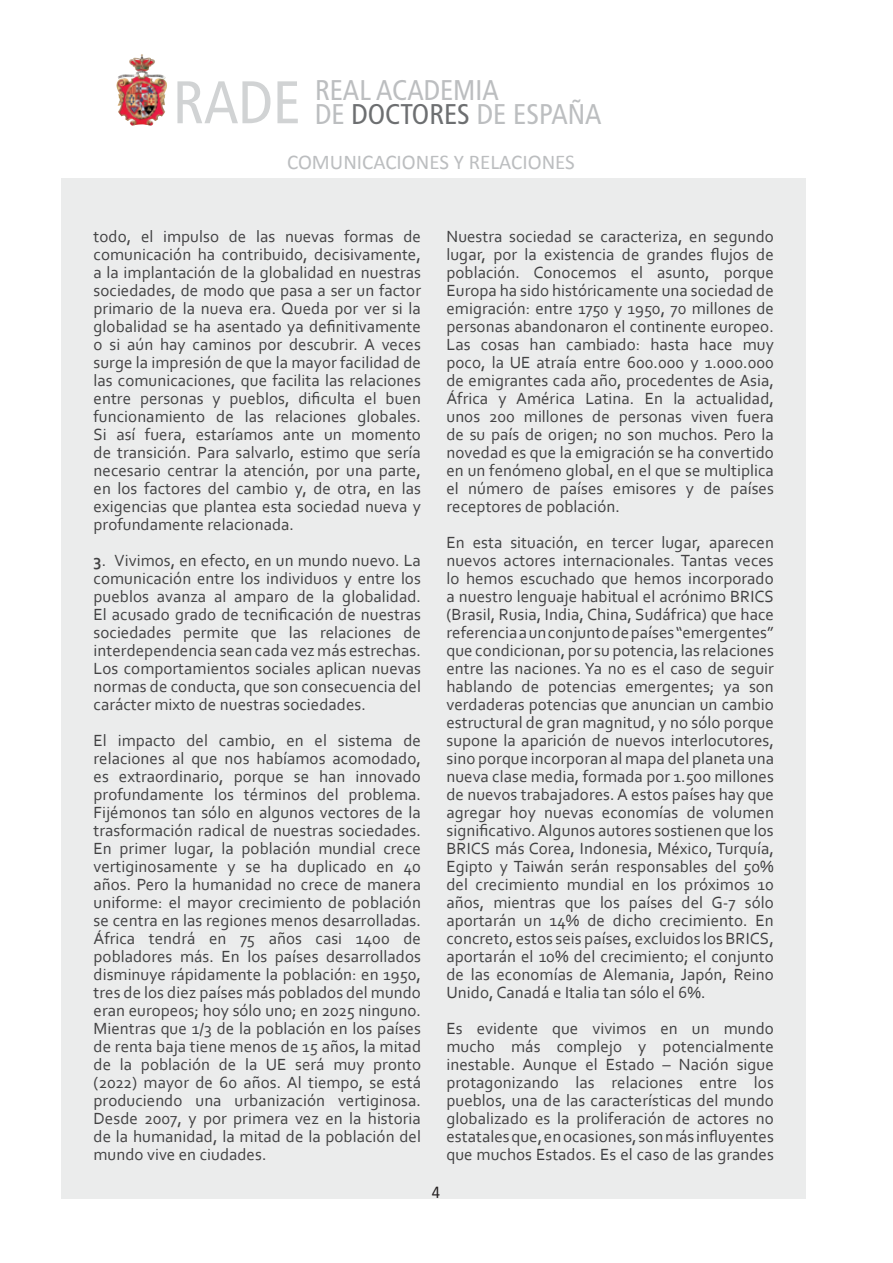
<style>
.page{position:relative;width:893px;height:1263px;background:#fff}
.page>*{position:absolute;margin:0;border:0;box-sizing:border-box;transform-origin:0 0}
.t1{font:condensed 28.5px/24px "Frutiger";color:#bcbec0}
.t2{font:21px "Calibri";color:#bcbec0}
.t3{font:18.15px "Calibri";color:#231f20;scale:.91 1}
.t4{font:16.95px/18px "Corbel";letter-spacing:.005em;color:#414142;text-align:justify}
.s1{font-size:60px;color:#d1d3d4}
.s2{color:#6d6f71}
.s3{font-weight:700}
</style>
<div class="page">
<div style="left:62px;top:179px;width:744px;height:1020px;background:#ebecec"></div>
<img style="left:118px;top:54px;width:24px;height:27px">
<h1 class="t1" style="left:315px;top:78px;width:288px;text-indent:-142px"><span class="s1">RADE</span> REAL ACADEMIA<br>DE <span class="s2">DOCTORES</span> DE ESPAÑA</h1>
<p class="t2" style="left:287px;top:149px;width:289px">COMUNICACIONES Y RELACIONES</p>
<p class="t4" style="left:94px;top:227px;width:329px">todo, el impulso de las nuevas formas de comunicación ha contribuido, decisivamente, a la implantación de la globalidad en nuestras sociedades, de modo que pasa a ser un factor primario de la nueva era. Queda por ver si la globalidad se ha asentado ya definitivamente o si aún hay caminos por descubrir. A veces surge la impresión de que la mayor facilidad de las comunicaciones, que facilita las relaciones entre personas y pueblos, dificulta el buen funcionamiento de las relaciones globales.<br>Si así fuera, estaríamos ante un momento de transición. Para salvarlo, estimo que sería necesario centrar la atención, por una parte, en los factores del cambio y, de otra, en las exigencias que plantea esta sociedad nueva y profundamente relacionada.</p>
<p class="t4" style="left:94px;top:551px;width:329px"><span class="s3">3</span>. Vivimos, en efecto, en un mundo nuevo. La comunicación entre los individuos y entre los pueblos avanza al amparo de la globalidad.<br>El acusado grado de tecnificación de nuestras sociedades permite que las relaciones de interdependencia sean cada vez más estrechas.<br>Los comportamientos sociales aplican nuevas normas de conducta, que son consecuencia del carácter mixto de nuestras sociedades.</p>
<p class="t4" style="left:94px;top:731px;width:329px">El impacto del cambio, en el sistema de relaciones al que nos habíamos acomodado, es extraordinario, porque se han innovado profundamente los términos del problema.<br>Fijémonos tan sólo en algunos vectores de la trasformación radical de nuestras sociedades.<br>En primer lugar, la población mundial crece vertiginosamente y se ha duplicado en 40 años. Pero la humanidad no crece de manera uniforme: el mayor crecimiento de población se centra en las regiones menos desarrolladas.<br>África tendrá en 75 años casi 1400 de pobladores más. En los países desarrollados disminuye rápidamente la población: en 1950, tres de los diez países más poblados del mundo eran europeos; hoy sólo uno; en 2025 ninguno.<br>Mientras que 1/3 de la población en los países de renta baja tiene menos de 15 años, la mitad de la población de la UE será muy pronto (2022) mayor de 60 años. Al tiempo, se está produciendo una urbanización vertiginosa.<br>Desde 2007, y por primera vez en la historia de la humanidad, la mitad de la población del mundo vive en ciudades.</p>
<p class="t4" style="left:446px;top:227px;width:329px">Nuestra sociedad se caracteriza, en segundo lugar, por la existencia de grandes flujos de población. Conocemos el asunto, porque Europa ha sido históricamente una sociedad de emigración: entre 1750 y 1950, 70 millones de personas abandonaron el continente europeo.<br>Las cosas han cambiado: hasta hace muy poco, la UE atraía entre 600.000 y 1.000.000 de emigrantes cada año, procedentes de Asia, África y América Latina. En la actualidad, unos 200 millones de personas viven fuera de su país de origen; no son muchos. Pero la novedad es que la emigración se ha convertido en un fenómeno global, en el que se multiplica el número de países emisores y de países receptores de población.</p>
<p class="t4" style="left:446px;top:533px;width:329px">En esta situación, en tercer lugar, aparecen nuevos actores internacionales. Tantas veces lo hemos escuchado que hemos incorporado a nuestro lenguaje habitual el acrónimo BRICS (Brasil, Rusia, India, China, Sudáfrica) que hace referencia a un conjunto de países “emergentes” que condicionan, por su potencia, las relaciones entre las naciones. Ya no es el caso de seguir hablando de potencias emergentes; ya son verdaderas potencias que anuncian un cambio estructural de gran magnitud, y no sólo porque supone la aparición de nuevos interlocutores, sino porque incorporan al mapa del planeta una nueva clase media, formada por 1.500 millones de nuevos trabajadores. A estos países hay que agregar hoy nuevas economías de volumen significativo. Algunos autores sostienen que los BRICS más Corea, Indonesia, México, Turquía, Egipto y Taiwán serán responsables del 50% del crecimiento mundial en los próximos 10 años, mientras que los países del G-7 sólo aportarán un 14% de dicho crecimiento. En concreto, estos seis países, excluidos los BRICS, aportarán el 10% del crecimiento; el conjunto de las economías de Alemania, Japón, Reino Unido, Canadá e Italia tan sólo el 6%.</p>
<p class="t4" style="left:446px;top:1019px;width:329px">Es evidente que vivimos en un mundo mucho más complejo y potencialmente inestable. Aunque el Estado – Nación sigue protagonizando las relaciones entre los pueblos, una de las características del mundo globalizado es la proliferación de actores no estatales que, en ocasiones, son más influyentes que muchos Estados. Es el caso de las grandes</p>
<p class="t3" style="left:432px;top:1180px;width:11px">4</p>
</div>
